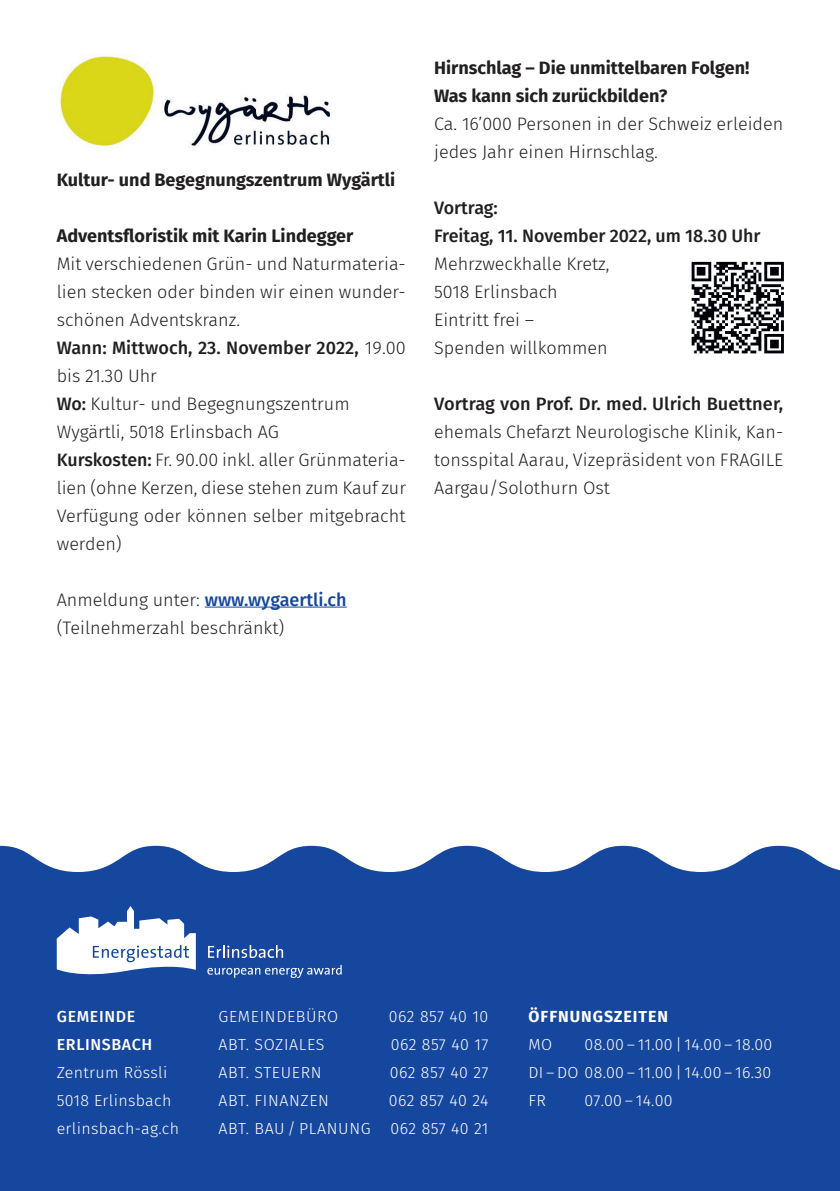
<style>
.page{position:relative;width:840px;height:1191px;background:#fff}
.page>*{position:absolute;margin:0;border:0;box-sizing:border-box;transform-origin:0 0}
.t1{font:300 18px/28px "Fira Sans";color:#231f20}
.t2{font:700 18px/28px "Fira Sans";color:#231f20}
.t3{font:500 18px/28px "Fira Sans";color:#231f20}
.t4{font:300 16px/28px "Fira Sans";letter-spacing:.02em;color:#fff}
.t5{font:300 16px "Fira Sans";letter-spacing:.04em;color:#fff}
.t6{font:500 16px/28px "Fira Sans";letter-spacing:.04em;color:#fff}
.t7{font:700 16px "Fira Sans";letter-spacing:.06em;color:#fff}
.s1{font-weight:500}
.s2{font-weight:500;color:#16479e}
</style>
<div class="page">
<div style="left:0;top:846px;width:839px;height:345px;background:#16479e"></div>
<svg style="left:57px;top:906px;width:139px;height:72px"></svg>
<svg style="left:208px;top:945px;width:75px;height:13px"></svg>
<svg style="left:207px;top:965px;width:134px;height:13px;background:#456cb1"></svg>
<hr style="left:205px;top:606px;width:141px;height:1px;background:#16479e">
<img style="left:60px;top:55px;width:271px;height:93px">
<img style="left:691px;top:261px;width:93px;height:93px">
<p class="t2" style="left:57px;top:164px;width:340px">Kultur- und Begegnungszentrum Wygärtli</p>
<p class="t2" style="left:57px;top:220px;width:298px">Adventsfloristik mit Karin Lindegger</p>
<p class="t1" style="left:57px;top:249px;width:350px">Mit verschiedenen Grün- und Naturmateria&shy;lien stecken oder binden wir einen wunder&shy;schönen Adventskranz.<br><span class="s1">Wann: Mittwoch, 23. November 2022,</span> 19.00 bis 21.30 Uhr<br><span class="s1">Wo:</span> Kultur- und Begegnungszentrum Wygärtli, 5018 Erlinsbach AG<br><span class="s1">Kurskosten:</span> Fr. 90.00 inkl. aller Grünmateria&shy;lien (ohne Kerzen, diese stehen zum Kauf zur Verfügung oder können selber mitgebracht werden)</p>
<p class="t1" style="left:57px;top:585px;width:291px">Anmeldung unter: <span class="s2">www.wygaertli.ch </span>(Teilnehmerzahl beschränkt)</p>
<p class="t2" style="left:434px;top:52px;width:316px">Hirnschlag – Die unmittelbaren Folgen!<br>Was kann sich zurückbilden?</p>
<p class="t1" style="left:434px;top:109px;width:350px">Ca. 16’000 Personen in der Schweiz erleiden jedes Jahr einen Hirnschlag.</p>
<p class="t3" style="left:434px;top:192px;width:328px">Vortrag:<br>Freitag, 11. November 2022, um 18.30 Uhr</p>
<p class="t1" style="left:434px;top:249px;width:177px">Mehrzweckhalle Kretz,<br>5018 Erlinsbach<br>Eintritt frei –<br>Spenden willkommen</p>
<p class="t3" style="left:434px;top:388px;width:350px">Vortrag von Prof. Dr. med. Ulrich Buettner,</p>
<p class="t1" style="left:434px;top:417px;width:350px;text-align:justify">ehemals Chefarzt Neurologische Klinik, Kan&shy;tonsspital Aarau, Vizepräsident von FRAGILE Aargau/Solothurn Ost</p>
<p class="t6" style="left:57px;top:1001px;width:97px">GEMEINDE<br>ERLINSBACH</p>
<p class="t4" style="left:57px;top:1058px;width:124px">Zentrum Rössli<br>5018 Erlinsbach erlinsbach-ag.ch</p>
<p class="t5" style="left:218px;top:1005px;width:121px">GEMEINDEBÜRO</p>
<p class="t4" style="left:389px;top:1002px;width:101px">062 857 40 10</p>
<p class="t5" style="left:218px;top:1033px;width:107px">ABT. SOZIALES</p>
<p class="t4" style="left:390px;top:1030px;width:99px">062 857 40 17</p>
<p class="t5" style="left:218px;top:1061px;width:104px">ABT. STEUERN</p>
<p class="t4" style="left:389px;top:1058px;width:100px">062 857 40 27</p>
<p class="t5" style="left:218px;top:1089px;width:112px">ABT. FINANZEN</p>
<p class="t4" style="left:218px;top:1086px;width:271px;text-align:right">062 857 40 24<br>ABT. BAU / PLANUNG 062 857 40 21</p>
<p class="t7" style="left:528px;top:1003px;width:141px">ÖFFNUNGSZEITEN</p>
<p class="t4" style="left:528px;top:1030px;width:25px">MO</p>
<p class="t4" style="left:528px;top:1030px;width:245px;text-align:justify;text-indent:56px">08.00 – 11.00 | 14.00 – 18.00<br>DI – DO 08.00 – 11.00 | 14.00 – 16.30<br>FR</p>
<p class="t4" style="left:584px;top:1086px;width:89px">07.00 – 14.00</p>
</div>
